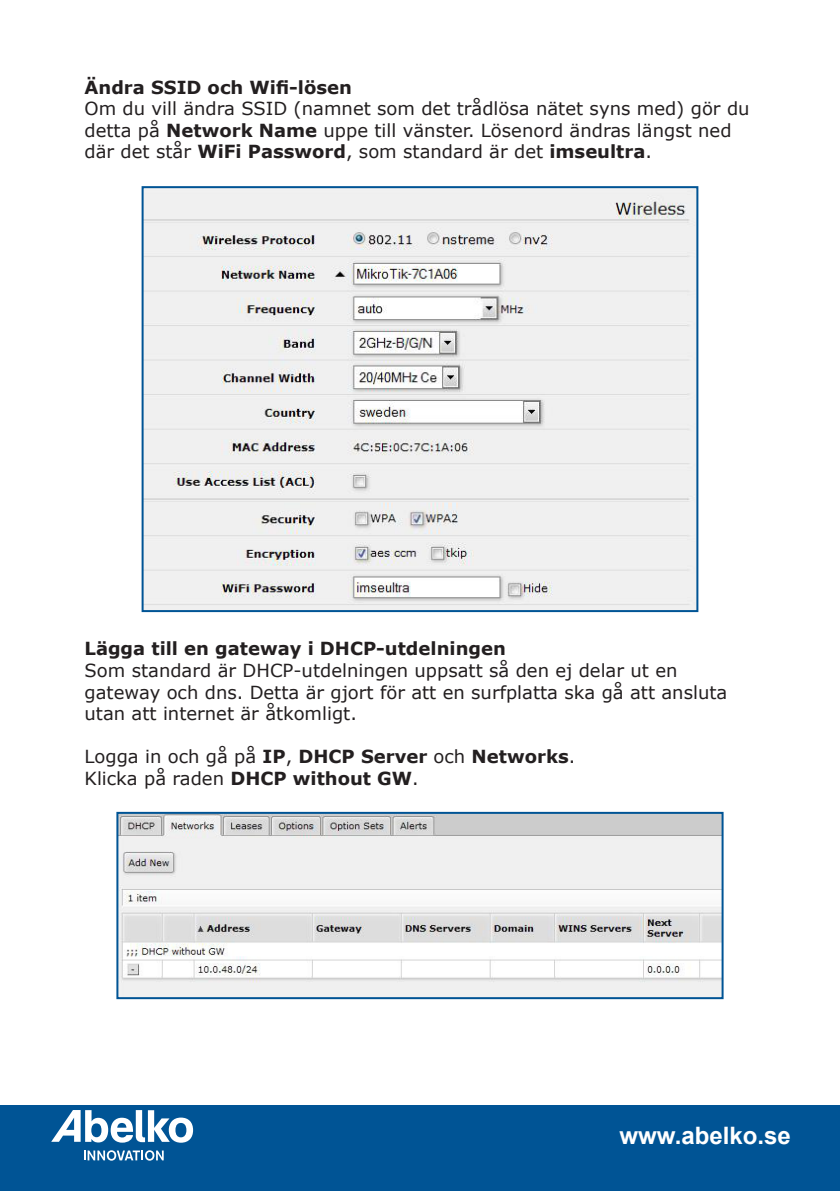
<style>
.page{position:relative;width:840px;height:1191px;background:#fff}
.page>*{position:absolute;margin:0;border:0;box-sizing:border-box;transform-origin:0 0}
.t1{font:700 24px "Arial";color:#fff}
.t2{font:18px/21.6px "Verdana";color:#231f20}
.t3{font:700 18px "Verdana";color:#231f20}
.s1{font-weight:700}
.s2{font-weight:400}
</style>
<div class="page">
<hr style="left:0;top:1105px;width:1px;height:86px;background:#005495">
<div style="left:0;top:1105px;width:839px;height:85px;background:#005495"></div>
<svg style="left:51px;top:1110px;width:142px;height:32px"></svg>
<svg style="left:84px;top:1150px;width:80px;height:10px"></svg>
<img style="left:144px;top:189px;width:551px;height:420px">
<div style="left:141px;top:186px;width:557px;height:426px;border:2px solid #005495"></div>
<img style="left:119px;top:815px;width:601px;height:181px">
<div style="left:116px;top:812px;width:607px;height:187px;border:2px solid #005495"></div>
<p class="t3" style="left:84px;top:74px;width:269px">Ändra SSID och Wifi-lösen</p>
<p class="t2" style="left:84px;top:98px;width:666px">Om du vill ändra SSID (namnet som det trådlösa nätet syns med) gör du detta på <span class="s1">Network Name</span> uppe till vänster. Lösenord ändras längst ned där det står <span class="s1">WiFi Password</span>, som standard är det <span class="s1">imseultra</span>.</p>
<p class="t3" style="left:84px;top:636px;width:422px">Lägga till en gateway i DHCP-utdelningen</p>
<p class="t2" style="left:84px;top:659px;width:644px">Som standard är DHCP-utdelningen uppsatt så den ej delar ut en gateway och dns. Detta är gjort för att en surfplatta ska gå att ansluta utan att internet är åtkomligt.</p>
<p class="t3" style="left:84px;top:744px;width:492px"><span class="s2">Logga in och gå på</span> IP<span class="s2">,</span> DHCP Server <span class="s2">och</span> Networks<span class="s2">.</span></p>
<p class="t2" style="left:84px;top:767px;width:335px">Klicka på raden <span class="s1">DHCP without GW</span>.</p>
<h1 class="t1" style="left:619px;top:1119px;width:173px">www.abelko.se</h1>
</div>
